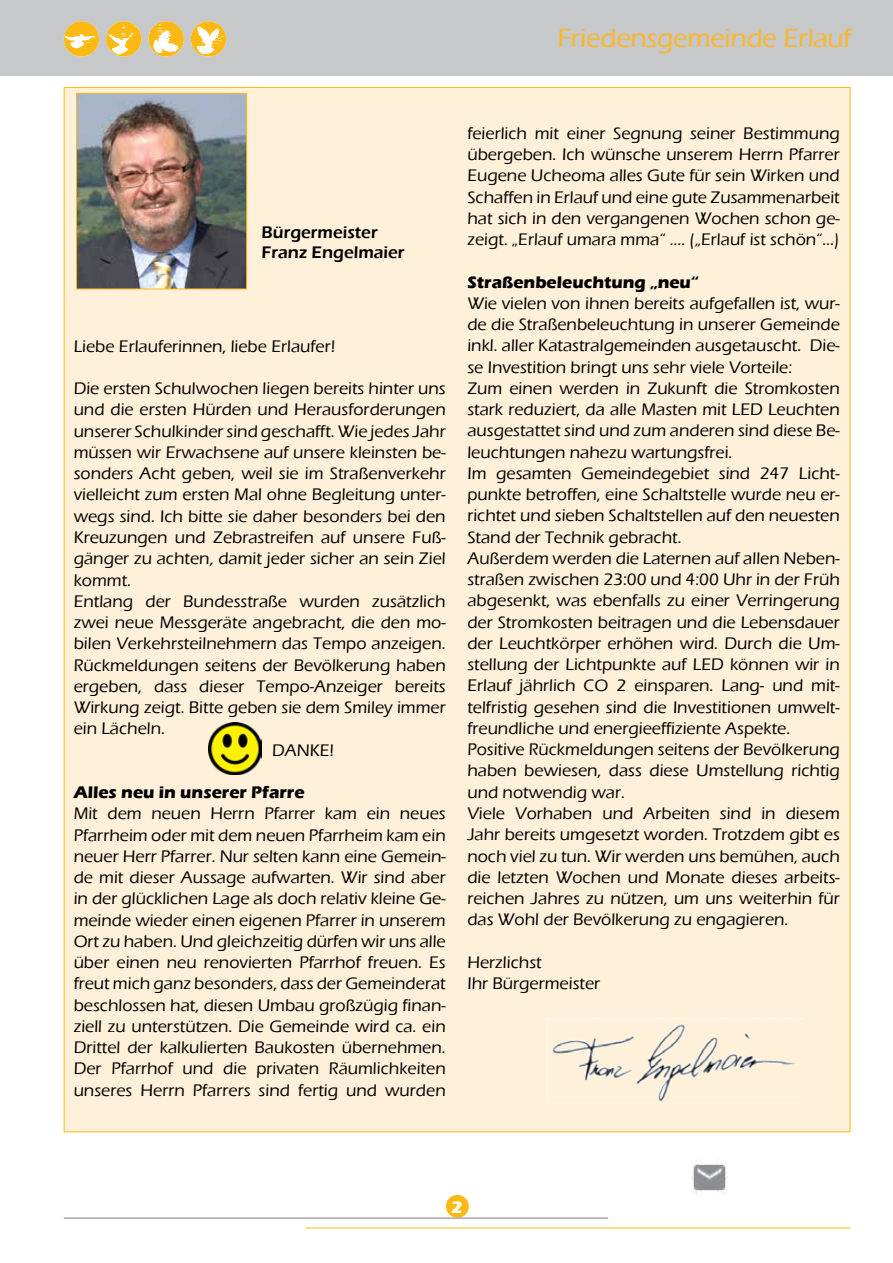
<style>
.page{position:relative;width:893px;height:1263px;background:#fff}
.page>*{position:absolute;margin:0;border:0;box-sizing:border-box;transform-origin:0 0}
.t1{font:500 27px "Eras ITC";letter-spacing:-.005em;color:#fbb729}
.t2{font:500 17.25px/21.3px "Eras ITC";color:#000;text-align:justify}
.t3{font:700 17.25px "Eras ITC";color:#000}
.t4{font:600 17.25px/20.7px "Eras ITC";color:#000}
.t5{font:700 17.25px "Eras ITC";color:#fff}
</style>
<div class="page">
<div style="left:64px;top:87px;width:786px;height:1045px;background:#fff1d9"></div>
<img style="left:78px;top:95px;width:167px;height:192px">
<div style="left:76px;top:93px;width:171px;height:196px;border:1px solid #fdb913"></div>
<div style="left:0;top:0;width:893px;height:75px;background:#c7c8ca"></div>
<img style="left:64px;top:21px;width:35px;height:36px;border-radius:18px">
<img style="left:106px;top:21px;width:35px;height:36px;border-radius:18px">
<img style="left:148px;top:21px;width:36px;height:36px;border-radius:18px">
<img style="left:191px;top:21px;width:35px;height:36px;border-radius:18px">
<div style="left:446px;top:1195px;width:23px;height:23px;background:#fdb913;border-radius:50%"></div>
<hr style="left:305px;top:1227px;width:545px;height:1px;background:#fdb913">
<hr style="left:64px;top:1217px;width:544px;height:2px;background:#a7a9ac">
<img style="left:547px;top:1018px;width:255px;height:85px">
<img style="left:208px;top:723px;width:53px;height:52px">
<img style="left:692px;top:1164px;width:36px;height:30px">
<h1 class="t1" style="left:557px;top:23px;width:296px">Friedensgemeinde Erlauf</h1>
<p class="t4" style="left:262px;top:222px;width:144px">Bürgermeister<br>Franz Engelmaier</p>
<p class="t2" style="left:74px;top:335px;width:263px">Liebe Erlauferinnen, liebe Erlaufer!</p>
<p class="t2" style="left:74px;top:378px;width:374px">Die ersten Schulwochen liegen bereits hinter uns</p>
<p class="t2" style="left:74px;top:399px;width:374px">und die ersten Hürden und Herausforderungen</p>
<p class="t2" style="left:74px;top:420px;width:374px">unserer Schulkinder sind geschafft. Wie jedes Jahr</p>
<p class="t2" style="left:74px;top:442px;width:373px">müssen wir Erwachsene auf unsere kleinsten be-</p>
<p class="t2" style="left:74px;top:463px;width:374px">sonders Acht geben, weil sie im Straßenverkehr</p>
<p class="t2" style="left:74px;top:484px;width:373px">vielleicht zum ersten Mal ohne Begleitung unter-</p>
<p class="t2" style="left:74px;top:505px;width:373px">wegs sind. Ich bitte sie daher besonders bei den</p>
<p class="t2" style="left:74px;top:527px;width:373px">Kreuzungen und Zebrastreifen auf unsere Fuß-</p>
<p class="t2" style="left:74px;top:548px;width:373px">gänger zu achten, damit jeder sicher an sein Ziel</p>
<p class="t2" style="left:74px;top:569px;width:59px">kommt.</p>
<p class="t2" style="left:74px;top:590px;width:374px">Entlang der Bundesstraße wurden zusätzlich</p>
<p class="t2" style="left:74px;top:612px;width:374px">zwei neue Messgeräte angebracht, die den mo-</p>
<p class="t2" style="left:74px;top:633px;width:374px">bilen Verkehrsteilnehmern das Tempo anzeigen.</p>
<p class="t2" style="left:74px;top:654px;width:374px">Rückmeldungen seitens der Bevölkerung haben</p>
<p class="t2" style="left:74px;top:676px;width:374px">ergeben, dass dieser Tempo-Anzeiger bereits</p>
<p class="t2" style="left:74px;top:697px;width:374px">Wirkung zeigt. Bitte geben sie dem Smiley immer</p>
<p class="t2" style="left:74px;top:718px;width:93px">ein Lächeln.</p>
<p class="t2" style="left:272px;top:739px;width:64px">DANKE!</p>
<p class="t3" style="left:74px;top:782px;width:232px">Alles neu in unserer Pfarre</p>
<p class="t2" style="left:74px;top:803px;width:374px">Mit dem neuen Herrn Pfarrer kam ein neues Pfarrheim oder mit dem neuen Pfarrheim kam ein neuer Herr Pfarrer. Nur selten kann eine Gemein&shy;de mit dieser Aussage aufwarten. Wir sind aber in der glücklichen Lage als doch relativ kleine Ge&shy;meinde wieder einen eigenen Pfarrer in unserem Ort zu haben. Und gleichzeitig dürfen wir uns alle über einen neu renovierten Pfarrhof freuen. Es freut mich ganz besonders, dass der Gemeinderat beschlossen hat, diesen Umbau großzügig finan&shy;ziell zu unterstützen. Die Gemeinde wird ca. ein Drittel der kalkulierten Baukosten übernehmen.<br>Der Pfarrhof und die privaten Räumlichkeiten unseres Herrn Pfarrers sind fertig und wurden</p>
<p class="t2" style="left:467px;top:123px;width:374px">feierlich mit einer Segnung seiner Bestimmung übergeben. Ich wünsche unserem Herrn Pfarrer Eugene Ucheoma alles Gute für sein Wirken und Schaffen in Erlauf und eine gute Zusammenarbeit hat sich in den vergangenen Wochen schon ge&shy;zeigt. „Erlauf umara mma“ …. („Erlauf ist schön“…)</p>
<p class="t3" style="left:467px;top:272px;width:233px">Straßenbeleuchtung „neu“</p>
<p class="t2" style="left:467px;top:293px;width:374px;text-align:left">Wie vielen von ihnen bereits aufgefallen ist, wur&shy;de die Straßenbeleuchtung in unserer Gemeinde inkl. aller Katastralgemeinden ausgetauscht. Die&shy;se Investition bringt uns sehr viele Vorteile:<br>Zum einen werden in Zukunft die Stromkosten stark reduziert, da alle Masten mit LED Leuchten ausgestattet sind und zum anderen sind diese Be&shy;leuchtungen nahezu wartungsfrei.<br>Im gesamten Gemeindegebiet sind 247 Licht&shy;punkte betroffen, eine Schaltstelle wurde neu er&shy;richtet und sieben Schaltstellen auf den neuesten Stand der Technik gebracht.<br>Außerdem werden die Laternen auf allen Neben&shy;straßen zwischen 23:00 und 4:00 Uhr in der Früh abgesenkt, was ebenfalls zu einer Verringerung der Stromkosten beitragen und die Lebensdauer der Leuchtkörper erhöhen wird. Durch die Um&shy;stellung der Lichtpunkte auf LED können wir in Erlauf jährlich CO 2 einsparen. Lang- und mit&shy;telfristig gesehen sind die Investitionen umwelt&shy;freundliche und energieeffiziente Aspekte.<br>Positive Rückmeldungen seitens der Bevölkerung haben bewiesen, dass diese Umstellung richtig und notwendig war.<br>Viele Vorhaben und Arbeiten sind in diesem Jahr bereits umgesetzt worden. Trotzdem gibt es noch viel zu tun. Wir werden uns bemühen, auch die letzten Wochen und Monate dieses arbeits&shy;reichen Jahres zu nützen, um uns weiterhin für das Wohl der Bevölkerung zu engagieren.</p>
<p class="t2" style="left:467px;top:951px;width:134px">Herzlichst<br>Ihr Bürgermeister</p>
<p class="t5" style="left:451px;top:1198px;width:13px">2</p>
</div>
